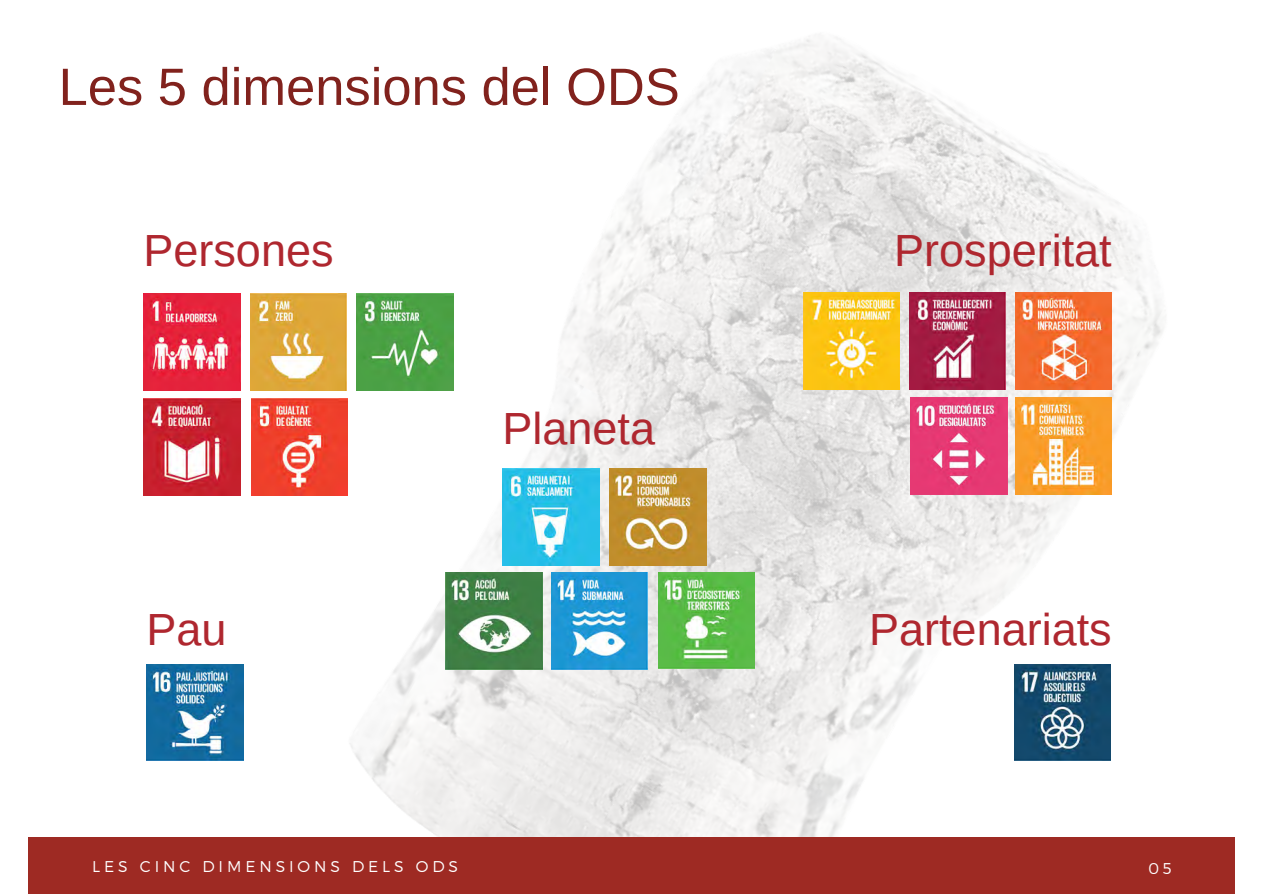
<style>
.page{position:relative;width:1263px;height:894px;background:#fff}
.page>*{position:absolute;margin:0;border:0;box-sizing:border-box;transform-origin:0 0}
.t1{font:52.5px "Arimo";color:#81221d}
.t2{font:45px "Arimo";color:#af272f}
.t3{font:300 15.6px "Montserrat";letter-spacing:.25em;color:#fff}
</style>
<div class="page">
<img style="left:143px;top:37px;width:1020px;height:800px">
<div style="left:28px;top:837px;width:1207px;height:56px;background:#9e2a23"></div>
<img style="left:143px;top:293px;width:97px;height:97px">
<img style="left:250px;top:293px;width:97px;height:97px">
<img style="left:357px;top:293px;width:97px;height:97px">
<img style="left:143px;top:398px;width:97px;height:97px">
<img style="left:251px;top:398px;width:97px;height:97px">
<img style="left:503px;top:468px;width:96px;height:97px">
<img style="left:803px;top:292px;width:97px;height:97px">
<img style="left:909px;top:292px;width:97px;height:97px">
<img style="left:1015px;top:292px;width:97px;height:97px">
<img style="left:911px;top:397px;width:97px;height:97px">
<img style="left:1015px;top:397px;width:97px;height:97px">
<img style="left:610px;top:468px;width:96px;height:97px">
<img style="left:446px;top:572px;width:96px;height:97px">
<img style="left:551px;top:572px;width:97px;height:97px">
<img style="left:658px;top:572px;width:97px;height:96px">
<img style="left:147px;top:664px;width:96px;height:96px">
<img style="left:1014px;top:664px;width:97px;height:96px">
<p class="t1" style="left:59px;top:57px;width:623px">Les 5 dimensions del ODS</p>
<p class="t2" style="left:143px;top:225px;width:192px">Persones</p>
<p class="t2" style="left:147px;top:604px;width:82px">Pau</p>
<p class="t2" style="left:503px;top:403px;width:154px">Planeta</p>
<h2 class="t2" style="left:894px;top:225px;width:219px">Prosperitat</h2>
<p class="t2" style="left:869px;top:604px;width:244px">Partenariats</p>
<p class="t3" style="left:92px;top:856px;width:367px">LES CINC DIMENSIONS DELS ODS</p>
<p class="t3" style="left:1148px;top:858px;width:25px">05</p>
</div>
